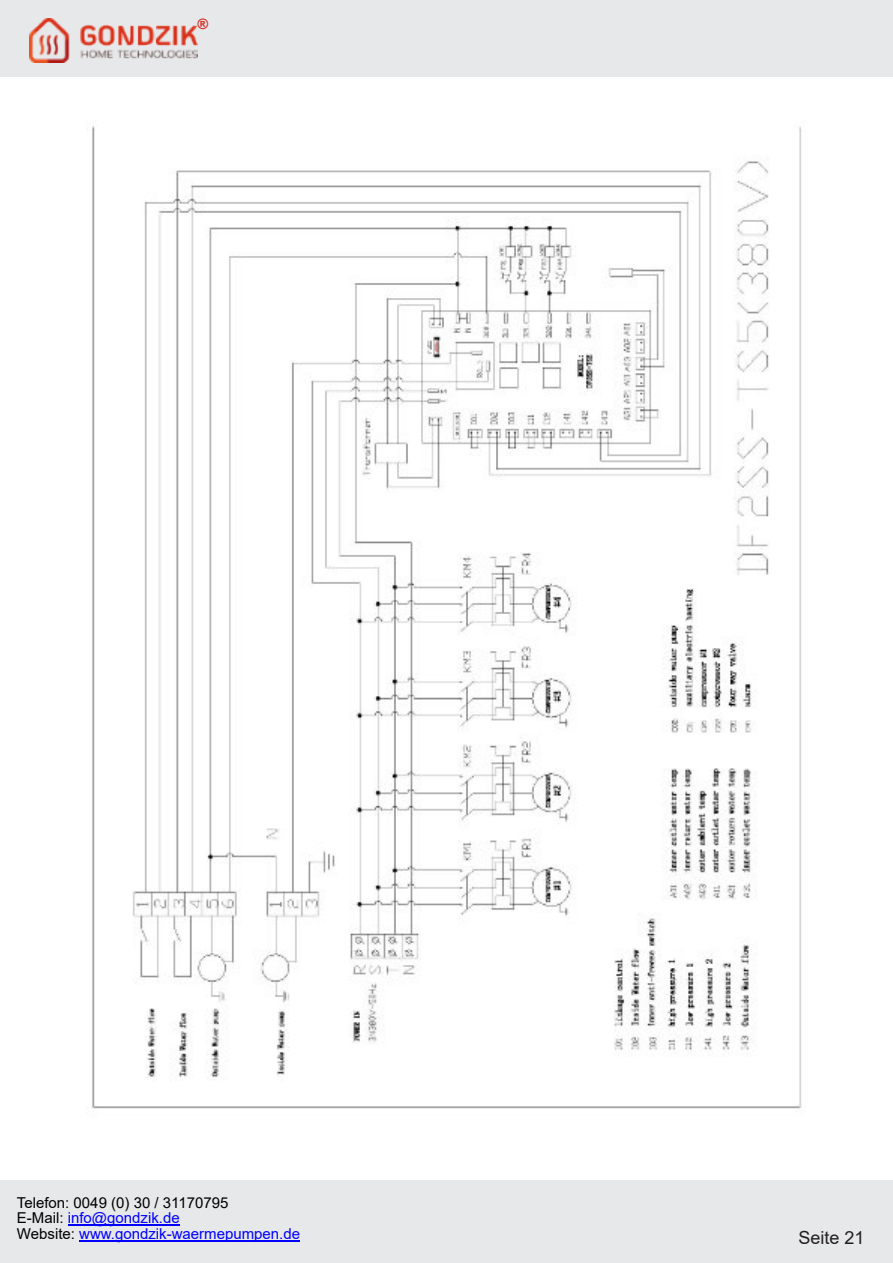
<style>
.page{position:relative;width:893px;height:1263px;background:#fff}
.page>*{position:absolute;margin:0;border:0;box-sizing:border-box;transform-origin:0 0}
.t1{font:18px "Arial";color:#231f20}
.t2{font:15px/15.5px "Arial";color:#00f}
.t3{font:900 14.4px "Arial";color:#d82f26}
.s1{color:#000}
</style>
<div class="page">
<div style="left:0;top:0;width:893px;height:77px;background:#e7e8e9"></div>
<div style="left:0;top:1180px;width:893px;height:83px;background:#e7e8e9"></div>
<hr style="left:68px;top:1225px;width:112px;height:1px;background:#00f">
<hr style="left:79px;top:1240px;width:221px;height:1px;background:#00f">
<img style="left:30px;top:18px;width:168px;height:45px">
<img style="left:92px;top:126px;width:710px;height:983px">
<p class="t3" style="left:197px;top:18px;width:13px">®</p>
<p class="t2" style="left:17px;top:1196px;width:285px"><span class="s1">Telefon: 0049 (0) 30 / 31170795<br>E-Mail:</span> info@gondzik.de<br><span class="s1">Website:</span> www.gondzik-waermepumpen.de</p>
<p class="t1" style="left:798px;top:1231px;width:68px">Seite 21</p>
</div>
